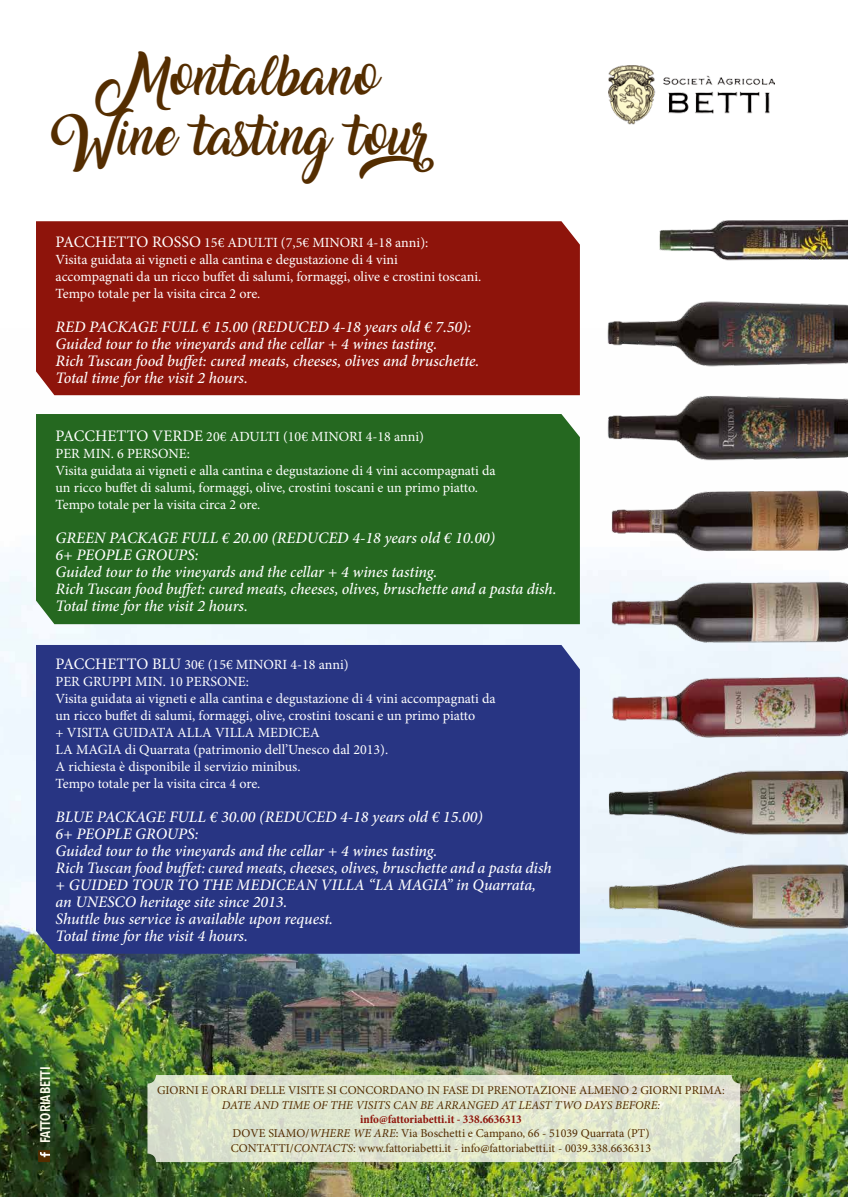
<style>
.page{position:relative;width:848px;height:1197px;background:#fff}
.page>*{position:absolute;margin:0;border:0;box-sizing:border-box;transform-origin:0 0}
.t1{font:36px/60px "Amarillo";color:#542d00}
.t2{font:italic 500 16px/17px "Minion Pro";letter-spacing:-.005em;color:#fff}
.t3{font:14px/17px "Minion Pro";color:#fff}
.t4{font:600 14px "Avenir Next Condensed";color:#fffdee}
.t5{font:12px/14.4px "Minion Pro";color:#542d00;text-align:center}
.t6{font:italic 12px "Minion Pro";color:#542d00}
.s1{font-size:16px}
.s2{font-weight:700;font-stretch:condensed;color:#8e140b}
.s3{font-style:italic}
</style>
<div class="page">
<img style="left:0;top:395px;width:848px;height:801px">
<div style="left:38px;top:1149px;width:12px;height:12px;background:#542d00"></div>
<svg style="left:40px;top:1152px;width:10px;height:5px"></svg>
<svg style="left:147px;top:1074px;width:593px;height:87px;background:#dde3cc"></svg>
<img style="left:608px;top:66px;width:166px;height:59px">
<img style="left:596px;top:219px;width:252px;height:720px">
<div style="left:36px;top:645px;width:544px;height:308px;background:#283583"></div>
<div style="left:36px;top:221px;width:544px;height:174px;background:#8e140b"></div>
<div style="left:36px;top:414px;width:544px;height:210px;background:#256820"></div>
<h1 class="t1" style="left:49px;top:53px;width:441px;text-indent:48px">Montalbano<br>Wine tasting tour</h1>
<p class="t3" style="left:56px;top:234px;width:427px"><span class="s1">PACCHETTO ROSSO</span> 15€ ADULTI (7,5€ MINORI 4-18 anni):<br>Visita guidata ai vigneti e alla cantina e degustazione di 4 vini<br>accompagnati da un ricco buffet di salumi, formaggi, olive e crostini toscani.<br>Tempo totale per la visita circa 2 ore.</p>
<p class="t2" style="left:56px;top:318px;width:425px">RED PACKAGE FULL € 15.00 (REDUCED 4-18 years old € 7.50):<br>Guided tour to the vineyards and the cellar + 4 wines tasting.<br>Rich Tuscan food buffet: cured meats, cheeses, olives and bruschette.<br>Total time for the visit 2 hours.</p>
<p class="t3" style="left:56px;top:428px;width:441px"><span class="s1">PACCHETTO VERDE</span> 20€ ADULTI (10€ MINORI 4-18 anni)<br>PER MIN. 6 PERSONE:<br>Visita guidata ai vigneti e alla cantina e degustazione di 4 vini accompagnati da un ricco buffet di salumi, formaggi, olive, crostini toscani e un primo piatto.<br>Tempo totale per la visita circa 2 ore.</p>
<p class="t2" style="left:56px;top:529px;width:502px">GREEN PACKAGE FULL € 20.00 (REDUCED 4-18 years old € 10.00)<br>6+ PEOPLE GROUPS:<br>Guided tour to the vineyards and the cellar + 4 wines tasting.<br>Rich Tuscan food buffet: cured meats, cheeses, olives, bruschette and a pasta dish.<br>Total time for the visit 2 hours.</p>
<p class="t3" style="left:56px;top:655px;width:441px"><span class="s1">PACCHETTO BLU</span> 30€ (15€ MINORI 4-18 anni)<br>PER GRUPPI MIN. 10 PERSONE:<br>Visita guidata ai vigneti e alla cantina e degustazione di 4 vini accompagnati da un ricco buffet di salumi, formaggi, olive, crostini toscani e un primo piatto<br>+ VISITA GUIDATA ALLA VILLA MEDICEA<br>LA MAGIA di Quarrata (patrimonio dell’Unesco dal 2013).<br>A richiesta è disponibile il servizio minibus.<br>Tempo totale per la visita circa 4 ore.</p>
<p class="t2" style="left:56px;top:807px;width:497px">BLUE PACKAGE FULL € 30.00 (REDUCED 4-18 years old € 15.00)<br>6+ PEOPLE GROUPS:<br>Guided tour to the vineyards and the cellar + 4 wines tasting.<br>Rich Tuscan food buffet: cured meats, cheeses, olives, bruschette and a pasta dish + GUIDED TOUR TO THE MEDICEAN VILLA “LA MAGIA” in Quarrata, an UNESCO heritage site since 2013.<br>Shuttle bus service is available upon request.<br>Total time for the visit 4 hours.</p>
<p class="t4" style="left:33px;top:1143px;width:78px;rotate:-90deg">FATTORIABETTI</p>
<p class="t5" style="left:157px;top:1082px;width:569px">GIORNI E ORARI DELLE VISITE SI CONCORDANO IN FASE DI PRENOTAZIONE ALMENO 2 GIORNI PRIMA:</p>
<p class="t6" style="left:222px;top:1096px;width:440px">DATE AND TIME OF THE VISITS CAN BE ARRANGED AT LEAST TWO DAYS BEFORE:</p>
<p class="t5" style="left:231px;top:1111px;width:422px"><span class="s2">info@fattoriabetti.it - 338.6636313<br></span>DOVE SIAMO/<span class="s3">WHERE WE ARE</span>: Via Boschetti e Campano, 66 - 51039 Quarrata (PT)<br>CONTATTI/<span class="s3">CONTACTS</span>: www.fattoriabetti.it - info@fattoriabetti.it - 0039.338.6636313</p>
</div>
